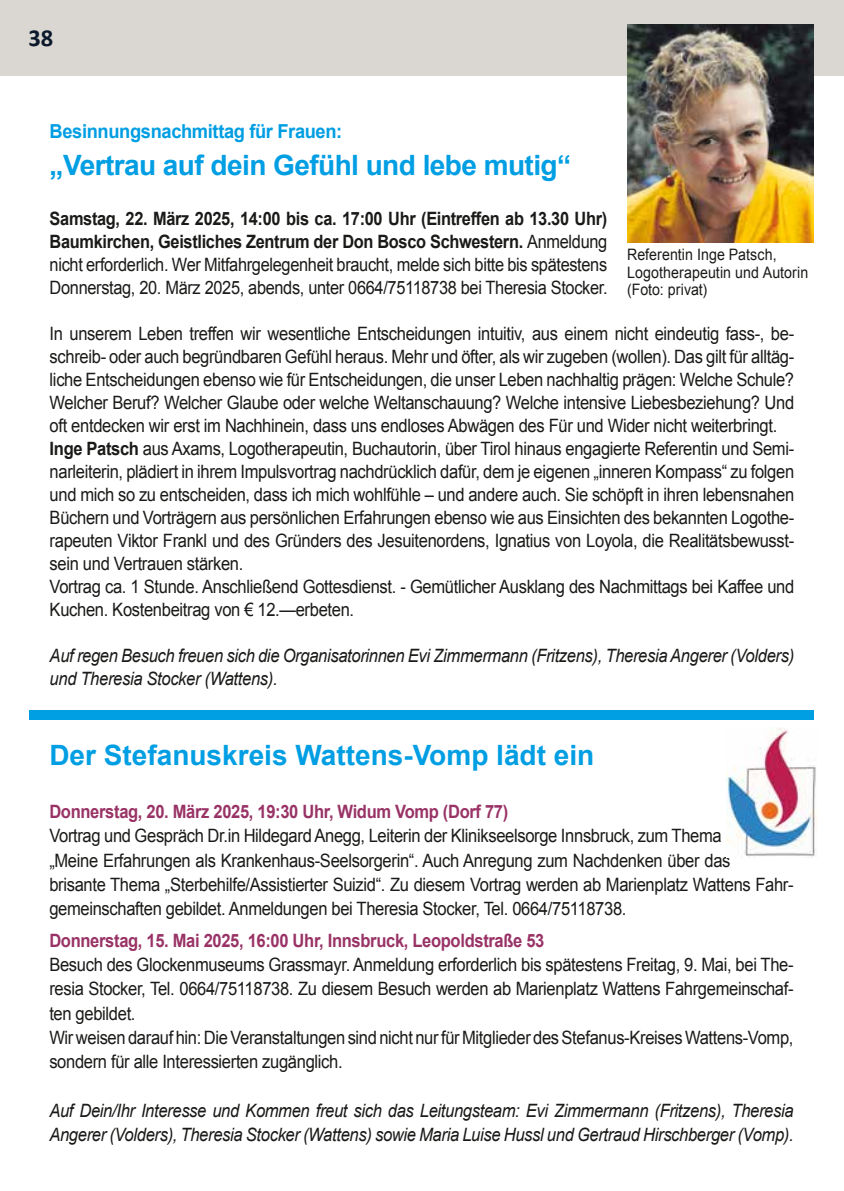
<style>
.page{position:relative;width:844px;height:1191px;background:#fff}
.page>*{position:absolute;margin:0;border:0;box-sizing:border-box;transform-origin:0 0}
.t1{font:700 28px "Arial";color:#009ee3}
.t2{font:700 28px "Arial";letter-spacing:-.02em;color:#009ee3}
.t3{font:700 24.5px "Calibri";color:#0c192d}
.t4{font:700 19.25px "Arial";letter-spacing:-.02em;color:#009ee3;scale:.95 1}
.t5{font:18.38px/22.9px "Arial";letter-spacing:-.02em;color:#1a1a18;scale:.9 1}
.t6{font:italic 18.38px/22.9px "Arial";letter-spacing:-.02em;color:#1a1a18;scale:.9 1}
.t7{font:18.38px/22.9px "Arial";letter-spacing:-.02em;color:#1a1a18;text-align:justify;scale:.89 1}
.t8{font:700 18.38px "Arial";letter-spacing:-.02em;color:#936;scale:.9 1}
.t9{font:15.75px/17.5px "Arial";letter-spacing:.005em;color:#1a1a18;scale:.9 1}
.s1{font-weight:700}
</style>
<div class="page">
<div style="left:0;top:0;width:843px;height:76px;background:#dad7d2"></div>
<img style="left:627px;top:25px;width:186px;height:217px">
<img style="left:726px;top:727px;width:91px;height:130px">
<div style="left:30px;top:710px;width:784px;height:10px;background:#009ee3"></div>
<h2 class="t3" style="left:29px;top:22px;width:26px">38</h2>
<p class="t4" style="left:50px;top:119px;width:309px">Besinnungsnachmittag für Frauen:</p>
<h1 class="t2" style="left:50px;top:147px;width:523px">„Vertrau auf dein Gefühl und lebe mutig“</h1>
<p class="t7" style="left:50px;top:208px;width:628px"><span class="s1">Samstag, 22. März 2025, 14:00 bis ca. 17:00 Uhr (Eintreffen ab 13.30 Uhr)<br>Baumkirchen, Geistliches Zentrum der Don Bosco Schwestern.</span> Anmeldung nicht erforderlich. Wer Mitfahrgelegenheit braucht, melde sich bitte bis spätestens Donnerstag, 20. März 2025, abends, unter 0664/75118738 bei Theresia Stocker.</p>
<p class="t5" style="left:50px;top:322px;width:828px">In unserem Leben treffen wir wesentliche Entscheidungen intuitiv, aus einem nicht eindeutig fass-, be&shy;schreib- oder auch begründbaren Gefühl heraus. Mehr und öfter, als wir zugeben (wollen). Das gilt für alltäg&shy;liche Entscheidungen ebenso wie für Entscheidungen, die unser Leben nachhaltig prägen: Welche Schule?<br>Welcher Beruf? Welcher Glaube oder welche Weltanschauung? Welche intensive Liebesbeziehung? Und oft entdecken wir erst im Nachhinein, dass uns endloses Abwägen des Für und Wider nicht weiterbringt.<br><span class="s1">Inge Patsch</span> aus Axams, Logotherapeutin, Buchautorin, über Tirol hinaus engagierte Referentin und Semi&shy;narleiterin, plädiert in ihrem Impulsvortrag nachdrücklich dafür, dem je eigenen „inneren Kompass“ zu folgen und mich so zu entscheiden, dass ich mich wohlfühle – und andere auch. Sie schöpft in ihren lebensnahen Büchern und Vorträgern aus persönlichen Erfahrungen ebenso wie aus Einsichten des bekannten Logothe&shy;rapeuten Viktor Frankl und des Gründers des Jesuitenordens, Ignatius von Loyola, die Realitätsbewusst&shy;sein und Vertrauen stärken.<br>Vortrag ca. 1 Stunde. Anschließend Gottesdienst. - Gemütlicher Ausklang des Nachmittags bei Kaffee und Kuchen. Kostenbeitrag von € 12.—erbeten.</p>
<p class="t6" style="left:50px;top:645px;width:828px">Auf regen Besuch freuen sich die Organisatorinnen Evi Zimmermann (Fritzens), Theresia Angerer (Volders) und Theresia Stocker (Wattens).</p>
<p class="t9" style="left:627px;top:246px;width:203px">Referentin Inge Patsch,<br>Logotherapeutin und Autorin (Foto: privat)</p>
<h1 class="t1" style="left:49px;top:737px;width:546px">Der Stefanuskreis Wattens-Vomp lädt ein</h1>
<p class="t8" style="left:49px;top:799px;width:511px">Donnerstag, 20. März 2025, 19:30 Uhr, Widum Vomp (Dorf 77)</p>
<p class="t5" style="left:49px;top:824px;width:828px;line-height:24.3px">Vortrag und Gespräch Dr.in Hildegard Anegg, Leiterin der Klinikseelsorge Innsbruck, zum Thema<br>„Meine Erfahrungen als Krankenhaus-Seelsorgerin“. Auch Anregung zum Nachdenken über das<br>brisante Thema „Sterbehilfe/Assistierter Suizid“. Zu diesem Vortrag werden ab Marienplatz Wattens Fahr&shy;gemeinschaften gebildet. Anmeldungen bei Theresia Stocker, Tel. 0664/75118738.</p>
<p class="t8" style="left:49px;top:928px;width:551px">Donnerstag, 15. Mai 2025, 16:00 Uhr, Innsbruck, Leopoldstraße 53</p>
<p class="t5" style="left:49px;top:952px;width:828px;line-height:24.3px">Besuch des Glockenmuseums Grassmayr. Anmeldung erforderlich bis spätestens Freitag, 9. Mai, bei The&shy;resia Stocker, Tel. 0664/75118738. Zu diesem Besuch werden ab Marienplatz Wattens Fahrgemeinschaf&shy;ten gebildet.<br>Wir weisen darauf hin: Die Veranstaltungen sind nicht nur für Mitglieder des Stefanus-Kreises Wattens-Vomp, sondern für alle Interessierten zugänglich.</p>
<p class="t6" style="left:49px;top:1098px;width:828px;line-height:24.3px">Auf Dein/Ihr Interesse und Kommen freut sich das Leitungsteam: Evi Zimmermann (Fritzens), Theresia<br>Angerer (Volders), Theresia Stocker (Wattens) sowie Maria Luise Hussl und Gertraud Hirschberger (Vomp).</p>
</div>
